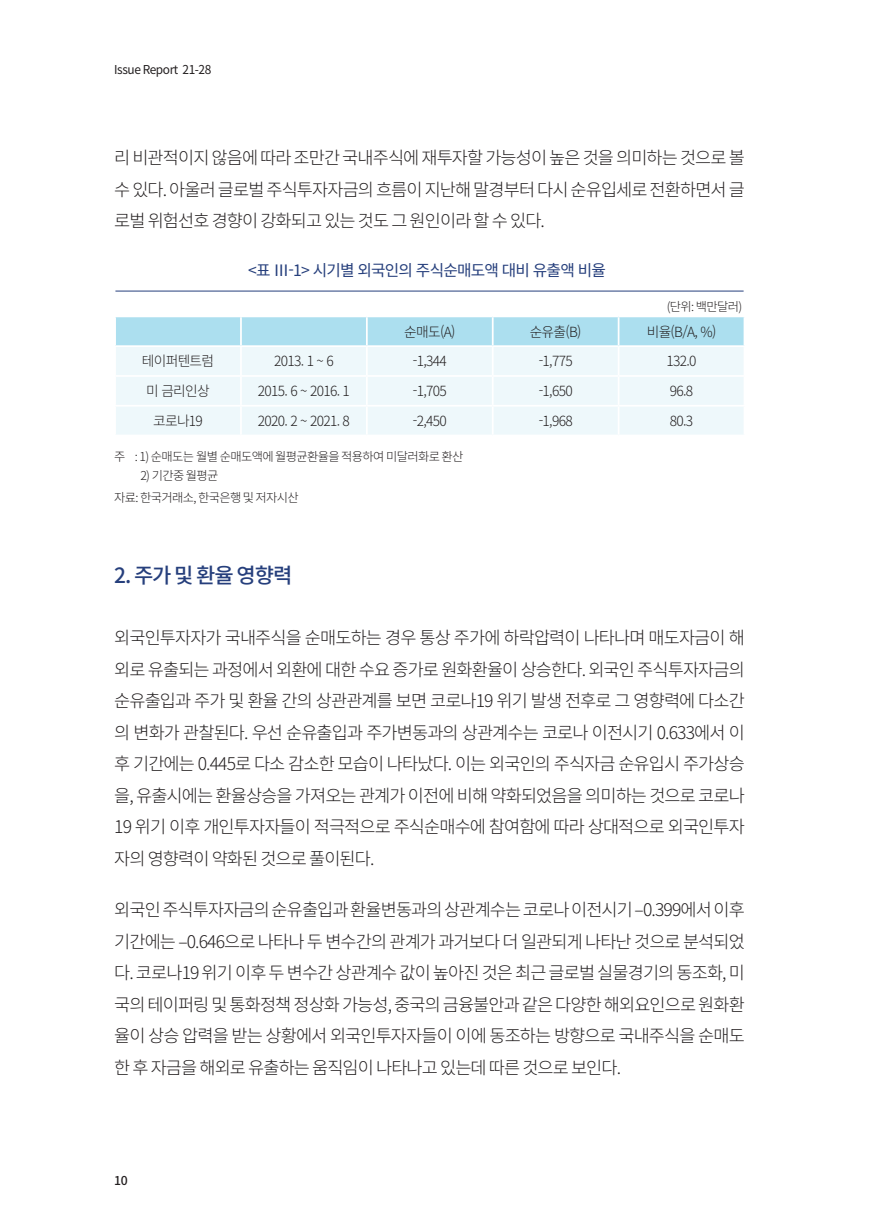
<style>
.page{position:relative;width:869px;height:1231px;background:#fff}
.page>*{position:absolute;margin:0;border:0;box-sizing:border-box;transform-origin:0 0}
.t1{font:500 21px "Noto Sans CJ Kkr";letter-spacing:-.05em;color:#263f7c}
.t2{font:300 17.5px/31.5px "Noto Sans CJ Kkr";letter-spacing:-.05em;color:#231f20;text-align:justify}
.t3{font:15.75px "Noto Sans CJ Kkr";letter-spacing:-.05em;color:#263f7c}
.t4{font:300 14px "Noto Sans CJ Kkr";letter-spacing:-.05em;color:#231f20}
.t5{font:300 12.25px/21.7px "Noto Sans CJ Kkr";letter-spacing:-.05em;color:#231f20}
.t6{font:12.25px "Noto Sans CJ Kkr";letter-spacing:-.035em;color:#231f20}
.t7{font:500 12.25px "Noto Sans CJ Kkr";color:#231f20}
</style>
<div class="page">
<hr style="left:115px;top:291px;width:628px;height:1px;background:#263f7c">
<svg style="left:116px;top:317px;width:627px;height:117px;background:#def2f8"></svg>
<hr style="left:492px;top:405px;width:126px;height:1px;background:#fff">
<hr style="left:491px;top:406px;width:2px;height:28px;background:#fff">
<hr style="left:618px;top:405px;width:127px;height:1px;background:#fff">
<hr style="left:617px;top:406px;width:2px;height:28px;background:#fff">
<hr style="left:114px;top:345px;width:127px;height:2px;background:#fff">
<hr style="left:241px;top:345px;width:125px;height:2px;background:#fff">
<hr style="left:366px;top:345px;width:126px;height:2px;background:#fff">
<hr style="left:492px;top:345px;width:126px;height:2px;background:#fff">
<hr style="left:618px;top:345px;width:127px;height:2px;background:#fff">
<p class="t6" style="left:114px;top:63px;width:99px">Issue Report 21-28</p>
<p class="t2" style="left:114px;top:142px;width:632px">리 비관적이지 않음에 따라 조만간 국내주식에 재투자할 가능성이 높은 것을 의미하는 것으로 볼 수 있다. 아울러 글로벌 주식투자자금의 흐름이 지난해 말경부터 다시 순유입세로 전환하면서 글 로벌 위험선호 경향이 강화되고 있는 것도 그 원인이라 할 수 있다.</p>
<p class="t3" style="left:248px;top:262px;width:359px">&lt;표 Ⅲ-1&gt; 시기별 외국인의 주식순매도액 대비 유출액 비율</p>
<p class="t5" style="left:666px;top:295px;width:77px">(단위: 백만달러)</p>
<p class="t4" style="left:404px;top:323px;width:53px">순매도(A)</p>
<p class="t4" style="left:529px;top:323px;width:53px">순유출(B)</p>
<p class="t4" style="left:646px;top:323px;width:71px">비율(B/A, %)</p>
<p class="t4" style="left:142px;top:353px;width:74px">테이퍼텐트럼</p>
<p class="t4" style="left:274px;top:353px;width:61px">2013. 1 ~ 6</p>
<p class="t4" style="left:412px;top:353px;width:35px">-1,344</p>
<p class="t4" style="left:538px;top:353px;width:35px">-1,775</p>
<p class="t4" style="left:666px;top:353px;width:32px">132.0</p>
<p class="t4" style="left:146px;top:383px;width:65px">미 금리인상</p>
<p class="t4" style="left:258px;top:383px;width:94px">2015. 6 ~ 2016. 1</p>
<p class="t4" style="left:412px;top:383px;width:35px">-1,705</p>
<p class="t4" style="left:538px;top:383px;width:35px">-1,650</p>
<p class="t4" style="left:669px;top:383px;width:25px">96.8</p>
<p class="t4" style="left:153px;top:413px;width:51px">코로나19</p>
<p class="t4" style="left:258px;top:413px;width:94px">2020. 2 ~ 2021. 8</p>
<p class="t4" style="left:412px;top:413px;width:35px">-2,450</p>
<p class="t4" style="left:538px;top:413px;width:35px">-1,968</p>
<p class="t4" style="left:669px;top:413px;width:25px">80.3</p>
<p class="t5" style="left:114px;top:445px;width:350px">주 : 1) 순매도는 월별 순매도액에 월평균환율을 적용하여 미달러화로 환산</p>
<p class="t5" style="left:114px;top:465px;width:186px;text-indent:26px">2) 기간중 월평균<br>자료: 한국거래소, 한국은행 및 저자시산</p>
<p class="t1" style="left:114px;top:563px;width:180px">2. 주가 및 환율 영향력</p>
<p class="t2" style="left:114px;top:622px;width:632px">외국인투자자가 국내주식을 순매도하는 경우 통상 주가에 하락압력이 나타나며 매도자금이 해 외로 유출되는 과정에서 외환에 대한 수요 증가로 원화환율이 상승한다. 외국인 주식투자자금의 순유출입과 주가 및 환율 간의 상관관계를 보면 코로나19 위기 발생 전후로 그 영향력에 다소간 의 변화가 관찰된다. 우선 순유출입과 주가변동과의 상관계수는 코로나 이전시기 0.633에서 이 후 기간에는 0.445로 다소 감소한 모습이 나타났다. 이는 외국인의 주식자금 순유입시 주가상승 을, 유출시에는 환율상승을 가져오는 관계가 이전에 비해 약화되었음을 의미하는 것으로 코로나 19 위기 이후 개인투자자들이 적극적으로 주식순매수에 참여함에 따라 상대적으로 외국인투자 자의 영향력이 약화된 것으로 풀이된다.</p>
<p class="t2" style="left:114px;top:894px;width:632px">외국인 주식투자자금의 순유출입과 환율변동과의 상관계수는 코로나 이전시기 –0.399에서 이후 기간에는 –0.646으로 나타나 두 변수간의 관계가 과거보다 더 일관되게 나타난 것으로 분석되었 다. 코로나19 위기 이후 두 변수간 상관계수 값이 높아진 것은 최근 글로벌 실물경기의 동조화, 미 국의 테이퍼링 및 통화정책 정상화 가능성, 중국의 금융불안과 같은 다양한 해외요인으로 원화환 율이 상승 압력을 받는 상황에서 외국인투자자들이 이에 동조하는 방향으로 국내주식을 순매도 한 후 자금을 해외로 유출하는 움직임이 나타나고 있는데 따른 것으로 보인다.</p>
<p class="t7" style="left:114px;top:1173px;width:15px">10</p>
</div>
